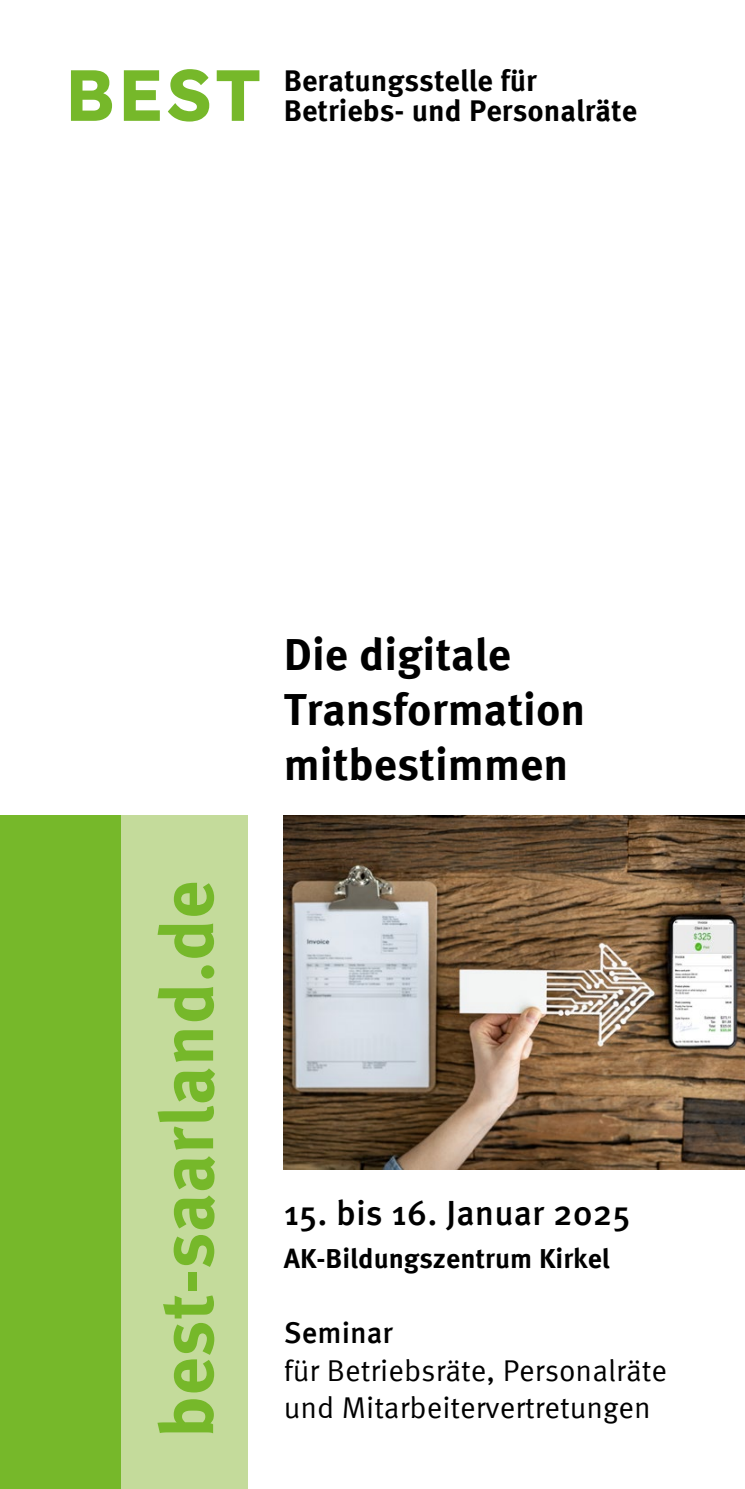
<style>
.page{position:relative;width:745px;height:1489px;background:#fff}
.page>*{position:absolute;margin:0;border:0;box-sizing:border-box;transform-origin:0 0}
.t1{font:700 75px "Meta Pro";color:#76b82a}
.t2{font:700 45px/55px "Meta Pro";color:#000}
.t3{font:500 35px "Meta Pro";color:#000}
.t4{font:30px/37.5px "Meta Pro";color:#000}
.t5{font:700 30px/30px "Meta Pro";color:#000}
.t6{font:500 30px "Meta Pro";color:#000}
.t7{font:700 27.5px "Meta Pro";color:#000}
</style>
<div class="page">
<div style="left:120px;top:815px;width:128px;height:673px;background:#c4db9b"></div>
<img style="left:283px;top:815px;width:461px;height:354px">
<div style="left:0;top:815px;width:120px;height:673px;background:#76b82a"></div>
<svg style="left:71px;top:69px;width:188px;height:53px"></svg>
<p class="t5" style="left:283px;top:63px;width:355px">Beratungsstelle für<br>Betriebs- und Personalräte</p>
<h1 class="t1" style="left:128px;top:1437px;width:559px;rotate:-90deg">best-saarland.de</h1>
<h2 class="t2" style="left:283px;top:624px;width:303px">Die digitale<br>Transformation mitbestimmen</h2>
<p class="t3" style="left:283px;top:1185px;width:348px">15. bis 16. Januar 2025</p>
<p class="t7" style="left:283px;top:1236px;width:327px">AK-Bildungszentrum Kirkel</p>
<p class="t6" style="left:283px;top:1309px;width:111px">Seminar</p>
<p class="t4" style="left:283px;top:1349px;width:384px">für Betriebsräte, Personalräte und Mitarbeitervertretungen</p>
</div>
